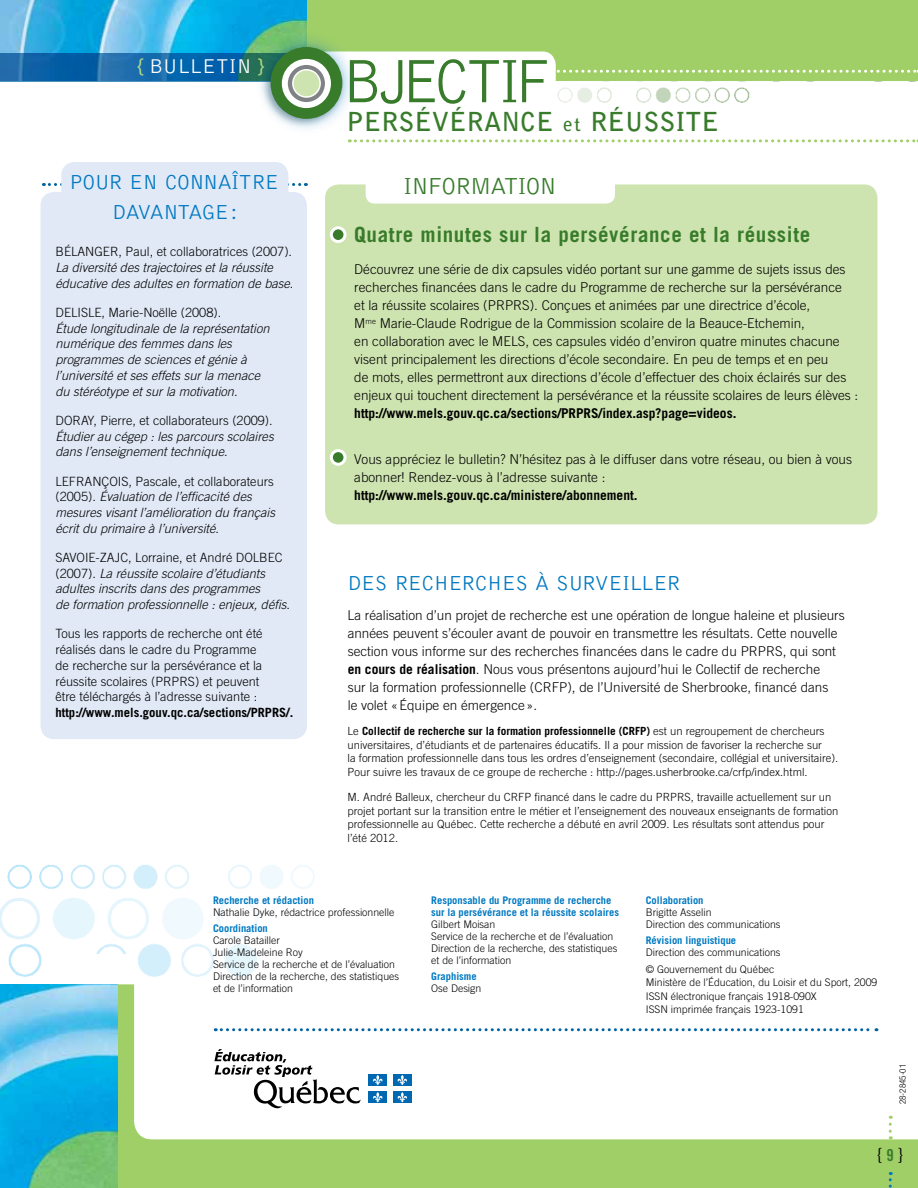
<style>
.page{position:relative;width:918px;height:1188px;background:#fff}
.page>*{position:absolute;margin:0;border:0;box-sizing:border-box;transform-origin:0 0}
.t1{font:300 63.45px "Bell Gothic";letter-spacing:-.09em;color:#387c2b;scale:.94 1}
.t2{font:700 26.1px "Bell Gothic";color:#387c2b}
.t3{font:300 24px "Bell Gothic";color:#387c2b}
.t4{font:300 21px "Bell Gothic";letter-spacing:-.02em;color:#0079c1}
.t5{font:700 21px "Trade Gothic";letter-spacing:.03em;color:#387c2b}
.t6{font:300 20.7px "Bell Gothic";color:#fff}
.t7{font:18px "Trade Gothic Cond Eighteen";color:#000}
.t8{font:300 13.5px/18px "Trade Gothic";color:#000}
.t9{font:700 13.5px "Trade Gothic";color:#000}
.t10{font:italic 300 12.75px/15.8px "Trade Gothic";color:#000}
.t11{font:300 12.75px/15.8px "Trade Gothic";color:#000}
.t12{font:700 12.75px "Trade Gothic";color:#000}
.t13{font:300 11.25px/13.5px "Trade Gothic";color:#000}
.t14{font:300 10.5px/12px "Trade Gothic";color:#000}
.t15{font:700 10.5px/12px "Trade Gothic";color:#0079c1}
.t16{font:300 condensed 9px "Helvetica Neue";color:#000}
.s1{font-size:24.3px;color:#b2d785}
.s2{font-style:normal}
.s3{font-size:19.2px}
.s4{font-weight:700}
.s5{font-family:"Trade Gothic Bold Cond Twenty";font-size:16.5px;color:#387c2b}
</style>
<div class="page">
<img style="left:557px;top:81px;width:361px;height:22px">
<div style="left:287px;top:0;width:631px;height:81px;background:#a0cf67"></div>
<img style="left:0;top:0;width:307px;height:53px">
<svg style="left:0;top:53px;width:253px;height:29px;background:#1267a6"></svg>
<div style="left:299px;top:52px;width:257px;height:61px;background:#fff;border-radius:14px"></div>
<svg style="left:555px;top:70px;width:363px;height:3px"></svg>
<svg style="left:349px;top:139px;width:569px;height:3px"></svg>
<div style="left:253px;top:29px;width:104px;height:105px;background:#0079c1;opacity:.5"></div>
<div style="left:271px;top:47px;width:71px;height:72px;background:#387c2b;border-radius:50%"></div>
<svg style="left:285px;top:62px;width:43px;height:43px"></svg>
<div style="left:282px;top:59px;width:49px;height:49px;border:6px solid #fff;border-radius:50%"></div>
<div style="left:293px;top:70px;width:27px;height:27px;background:#cee4b0;border-radius:50%"></div>
<div style="left:292px;top:69px;width:29px;height:29px;border:2px solid #fff;border-radius:50%"></div>
<svg style="left:43px;top:183px;width:263px;height:3px"></svg>
<div style="left:40px;top:192px;width:267px;height:547px;background:#e1e9f6;border-radius:14px"></div>
<div style="left:61px;top:162px;width:227px;height:74px;background:#e1e9f6;border-radius:14px"></div>
<img style="left:0;top:865px;width:315px;height:120px">
<svg style="left:117px;top:984px;width:801px;height:204px"></svg>
<img style="left:0;top:985px;width:117px;height:203px">
<div style="left:325px;top:184px;width:553px;height:340px;background:#cee4b0;border-radius:14px"></div>
<div style="left:366px;top:163px;width:249px;height:41px;background:#fff;border-radius:9px"></div>
<svg style="left:215px;top:1028px;width:662px;height:3px"></svg>
<svg style="left:214px;top:1049px;width:147px;height:60px"></svg>
<div style="left:368px;top:1074px;width:19px;height:12px;background:#0067b1"></div>
<svg style="left:373px;top:1075px;width:10px;height:10px"></svg>
<div style="left:393px;top:1074px;width:19px;height:12px;background:#0067b1"></div>
<svg style="left:397px;top:1075px;width:10px;height:10px"></svg>
<div style="left:368px;top:1091px;width:19px;height:12px;background:#0067b1"></div>
<svg style="left:373px;top:1092px;width:10px;height:11px"></svg>
<div style="left:393px;top:1091px;width:19px;height:12px;background:#0067b1"></div>
<svg style="left:397px;top:1092px;width:10px;height:11px"></svg>
<div style="left:331px;top:451px;width:14px;height:13px;background:#387c2b;border-radius:50%"></div>
<div style="left:330px;top:449px;width:16px;height:17px;border:3px solid #fff;border-radius:50%"></div>
<div style="left:331px;top:228px;width:14px;height:14px;background:#387c2b;border-radius:50%"></div>
<div style="left:330px;top:226px;width:16px;height:17px;border:3px solid #fff;border-radius:50%"></div>
<svg style="left:889px;top:1172px;width:3px;height:16px"></svg>
<svg style="left:889px;top:1116px;width:3px;height:23px"></svg>
<h3 class="t6" style="left:136px;top:55px;width:131px"><span class="s1">{</span> BULLETIN <span class="s1">}</span></h3>
<h3 class="t4" style="left:69px;top:171px;width:135px">POUR EN CONNA</h3>
<h3 class="t4" style="left:231px;top:171px;width:21px">ÎTRE</h3>
<h3 class="t4" style="left:112px;top:201px;width:52px">DAVANTA</h3>
<h3 class="t4" style="left:202px;top:201px;width:37px">GE :</h3>
<p class="t11" style="left:56px;top:243px;width:238px">BÉLANGER, Paul, et collaboratrices (2007).</p>
<p class="t10" style="left:56px;top:259px;width:240px">La diversité des trajectoires et la réussite éducative des adultes en formation de base<span class="s2">.</span></p>
<p class="t11" style="left:56px;top:304px;width:167px">DELISLE, Marie-Noëlle (2008).</p>
<p class="t10" style="left:56px;top:320px;width:215px">Étude -longitudinale de la représentation numérique des femmes dans les programmes de sciences et génie à l’université et ses effets sur la menace du stéréotype et sur la motivation<span class="s2">.</span></p>
<p class="t11" style="left:56px;top:412px;width:219px">DORAY, Pierre, et collaborateurs (2009).</p>
<p class="t10" style="left:56px;top:428px;width:220px">Étudier au cégep : les parcours scolaires dans l’enseignement technique<span class="s2">.</span></p>
<p class="t10" style="left:56px;top:473px;width:221px"><span class="s2">LEFRANÇOIS, Pascale, et collaborateurs (2005).</span> Évaluation de l’efficacité des mesures visant l’amélioration du français écrit du primaire à l’université<span class="s2">.</span></p>
<p class="t10" style="left:56px;top:549px;width:236px"><span class="s2">SAVOIE-ZAJC, Lorraine, et André DOLBEC (2007).</span> La réussite scolaire d’étudiants adultes inscrits dans des programmes<br>de formation professionnelle : enjeux, défis<span class="s2">.</span></p>
<p class="t11" style="left:56px;top:626px;width:209px">Tous les rapports de recherche ont été réalisés dans le cadre du Programme de recherche sur la persévérance et la réussite scolaires (PRPRS) et peuvent être téléchargés à l’adresse suivante :</p>
<p class="t12" style="left:56px;top:705px;width:239px">http://www.mels.gouv.qc.ca/sections/PRPRS/.</p>
<h1 class="t1" style="left:342px;top:47px;width:224px">BJECTIF</h1>
<h2 class="t2" style="left:346px;top:106px;width:374px">PERSÉVÉRANCE <span class="s3">et</span> RÉUSSITE</h2>
<h3 class="t3" style="left:403px;top:173px;width:67px">INFORMATI</h3>
<h3 class="t3" style="left:526px;top:173px;width:26px">ON</h3>
<h3 class="t5" style="left:354px;top:222px;width:458px">Quatre minutes sur la persévérance et la réussite</h3>
<p class="t8" style="left:354px;top:260px;width:506px">Découvrez une série de dix capsules vidéo portant sur une gamme de sujets issus des recherches financées dans le cadre du Programme de recherche sur la persévérance<br>et la réussite scolaires (PRPRS). Conçues et animées par une directrice d’école,<br>M<sup>me</sup> Marie-Claude Rodrigue de la Commission scolaire de la Beauce-Etchemin,<br>en collaboration avec le MELS, ces capsules vidéo d’environ quatre minutes chacune visent principalement les directions d’école secondaire. En peu de temps et en peu<br>de mots, elles permettront aux directions d’école d’effectuer des choix éclairés sur des enjeux qui touchent directement la persévérance et la réussite scolaires de leurs élèves :</p>
<p class="t9" style="left:354px;top:405px;width:384px">http://www.mels.gouv.qc.ca/sections/PRPRS/index.asp?page=videos.</p>
<p class="t8" style="left:354px;top:450px;width:499px">Vous appréciez le bulletin? N’hésitez pas à le diffuser dans votre réseau, ou bien à vous abonner! Rendez-vous à l’adresse suivante :</p>
<p class="t9" style="left:354px;top:487px;width:285px">http://www.mels.gouv.qc.ca/ministere/abonnement.</p>
<h3 class="t4" style="left:348px;top:572px;width:13px">DES</h3>
<h3 class="t4" style="left:394px;top:572px;width:13px">REC</h3>
<h3 class="t4" style="left:434px;top:572px;width:28px">HERC</h3>
<h3 class="t4" style="left:487px;top:572px;width:83px">HES À SUR</h3>
<h3 class="t4" style="left:595px;top:572px;width:26px">VEILLER</h3>
<p class="t8" style="left:348px;top:606px;width:499px">La réalisation d’un projet de recherche est une opération de longue haleine et plusieurs années peuvent s’écouler avant de pouvoir en transmettre les résultats. Cette nouvelle section vous informe sur des recherches financées dans le cadre du PRPRS, qui sont <span class="s4">en cours de réalisation</span>. Nous vous présentons aujourd’hui le Collectif de recherche<br>sur la formation professionnelle (CRFP), de l’Université de Sherbrooke, financé dans<br>le volet «Équipe en émergence ».</p>
<p class="t13" style="left:348px;top:725px;width:492px">Le <span class="s4">Collectif de recherche sur la formation professionnelle (CRFP)</span> est un regroupement de chercheurs universitaires, d’étudiants et de partenaires éducatifs. Il a pour mission de favoriser la recherche sur<br>la formation professionnelle dans tous les ordres d’enseignement (secondaire, collégial et universitaire).<br>Pour suivre les travaux de ce groupe de recherche : http://pages.usherbrooke.ca/crfp/index.html.</p>
<p class="t13" style="left:348px;top:791px;width:492px">M. André Balleux, chercheur du CRFP financé dans le cadre du PRPRS, travaille actuellement sur un projet portant sur la transition entre le métier et l’enseignement des nouveaux enseignants de formation professionnelle au Québec. Cette recherche a débuté en avril 2009. Les résultats sont attendus pour l’été 2012.</p>
<p class="t15" style="left:213px;top:894px;width:102px">Recherche et rédaction</p>
<p class="t14" style="left:213px;top:906px;width:183px">Nathalie Dyke, rédactrice professionnelle</p>
<p class="t15" style="left:213px;top:922px;width:56px">Coordination</p>
<p class="t14" style="left:213px;top:934px;width:188px">Carole Batailler<br>Julie-Madeleine Roy<br>Service de la recherche et de l’évaluation<br>Direction de la recherche, des statistiques et de l’information</p>
<p class="t15" style="left:431px;top:894px;width:189px">Responsable du Programme de recherche sur la persévérance et la réussite scolaires</p>
<p class="t14" style="left:431px;top:918px;width:188px">Gilbert Moisan<br>Service de la recherche et de l’évaluation<br>Direction de la recherche, des statistiques et de l’information</p>
<p class="t15" style="left:431px;top:970px;width:47px">Graphisme</p>
<p class="t14" style="left:431px;top:982px;width:52px">Ose Design</p>
<p class="t15" style="left:646px;top:894px;width:59px">Collaboration</p>
<p class="t14" style="left:646px;top:906px;width:136px">Brigitte Asselin<br>Direction des communications</p>
<p class="t15" style="left:646px;top:934px;width:92px">Révision linguistique</p>
<p class="t14" style="left:646px;top:944px;width:136px;line-height:16.5px">Direction des communications © Gouvernement du Québec</p>
<p class="t14" style="left:646px;top:975px;width:233px;line-height:13.5px">Ministère de l’Éducation, du Loisir et du Sport, 2009<br>ISSN électronique français 1918-090X<br>ISSN imprimée français 1923-1091</p>
<p class="t16" style="left:897px;top:1104px;width:42px;rotate:-90deg">28-2845-01</p>
<h3 class="t7" style="left:878px;top:1144px;width:27px">{ <span class="s5">9</span> }</h3>
</div>
